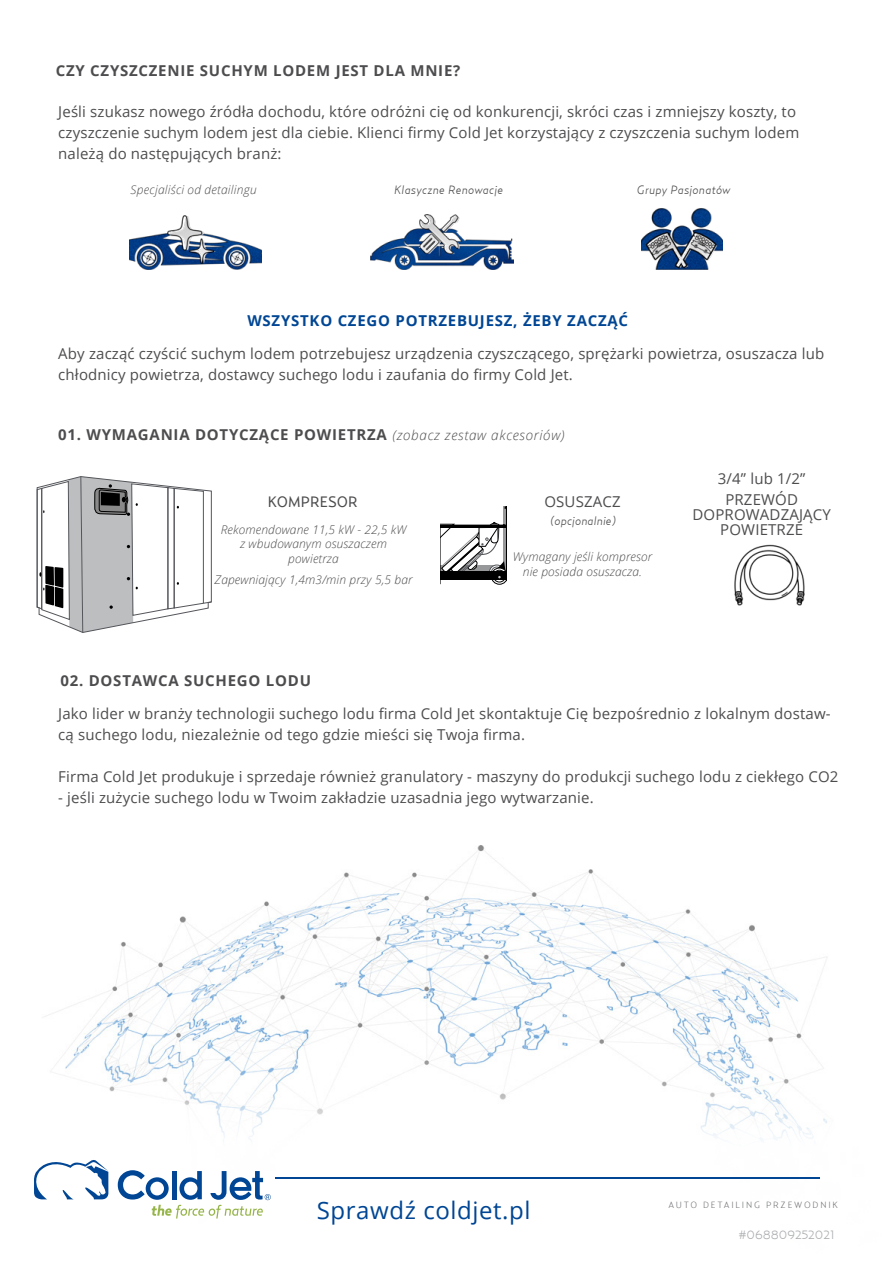
<style>
.page{position:relative;width:893px;height:1263px;background:#fff}
.page>*{position:absolute;margin:0;border:0;box-sizing:border-box;transform-origin:0 0}
.t1{font:24px "Open Sans";letter-spacing:.025em;color:#004694}
.t2{font:15px/21px "Open Sans";letter-spacing:.01em;color:#4d4d4f}
.t3{font:700 15px "Open Sans";letter-spacing:.05em;color:#4d4d4f}
.t4{font:700 15px "Open Sans";letter-spacing:.05em;color:#004694}
.t5{font:15px "Relay";letter-spacing:.005em;color:#4d4d4f}
.t6{font:italic 300 12px/14.4px "Open Sans";letter-spacing:.01em;color:#4d4d4f;text-align:center}
.t7{font:italic 300 12px "Relay";letter-spacing:.015em;color:#4d4d4f}
.t8{font:300 12px "Relay Wide";color:#a7a9ac}
.t9{font:300 9px "Relay";letter-spacing:.2em;color:#6e6f72}
.s1{font-weight:300;font-style:italic;font-size:13.5px}
</style>
<div class="page">
<svg style="left:34px;top:1172px;width:2px;height:26px"></svg>
<hr style="left:503px;top:506px;width:3px;height:74px;background:#97989a">
<svg style="left:441px;top:522px;width:65px;height:62px"></svg>
<img style="left:734px;top:544px;width:71px;height:62px">
<img style="left:129px;top:215px;width:133px;height:54px">
<img style="left:370px;top:215px;width:143px;height:55px">
<img style="left:641px;top:208px;width:81px;height:62px">
<svg style="left:37px;top:476px;width:175px;height:157px"></svg>
<img style="left:36px;top:846px;width:791px;height:373px">
<p class="t3" style="left:56px;top:60px;width:406px">CZY CZYSZCZENIE SUCHYM LODEM JEST DLA MNIE?</p>
<p class="t2" style="left:58px;top:100px;width:743px">Jeśli szukasz nowego źródła dochodu, które odróżni cię od konkurencji, skróci czas i zmniejszy koszty, to czyszczenie suchym lodem jest dla ciebie. Klienci firmy Cold Jet korzystający z czyszczenia suchym lodem należą do następujących branż:</p>
<p class="t6" style="left:131px;top:182px;width:128px">Specjaliści od detailingu</p>
<p class="t7" style="left:394px;top:183px;width:110px">Klasyczne Renowacje</p>
<p class="t7" style="left:637px;top:183px;width:95px">Grupy Pasjonatów</p>
<p class="t4" style="left:247px;top:310px;width:382px">WSZYSTKO CZEGO POTRZEBUJESZ, ŻEBY ZACZĄĆ</p>
<p class="t2" style="left:58px;top:343px;width:767px">Aby zacząć czyścić suchym lodem potrzebujesz urządzenia czyszczącego, sprężarki powietrza, osuszacza lub chłodnicy powietrza, dostawcy suchego lodu i zaufania do firmy Cold Jet.</p>
<p class="t3" style="left:58px;top:424px;width:508px">01. WYMAGANIA DOTYCZĄCE POWIETRZA <span class="s1">(zobacz zestaw akcesoriów)</span></p>
<p class="t5" style="left:268px;top:493px;width:91px">KOMPRESOR</p>
<p class="t6" style="left:221px;top:522px;width:187px">Rekomendowane 11,5 kW - 22,5 kW z wbudowanym osuszaczem powietrza</p>
<p class="t6" style="left:215px;top:571px;width:199px">Zapewniający 1,4m3/min przy 5,5 bar</p>
<p class="t3" style="left:60px;top:670px;width:252px">02. DOSTAWCA SUCHEGO LODU</p>
<p class="t2" style="left:544px;top:490px;width:78px">OSUSZACZ</p>
<p class="t7" style="left:550px;top:514px;width:67px">(opcjonalnie)</p>
<p class="t6" style="left:513px;top:549px;width:141px">Wymagany jeśli kompresor nie posiada osuszacza.</p>
<p class="t2" style="left:718px;top:467px;width:89px;text-align:center">3/4” lub 1/2”<br>PRZEWÓD</p>
<p class="t2" style="left:692px;top:506px;width:140px;line-height:15px;text-align:center">DOPROWADZAJĄCY<br>POWIETRZE</p>
<p class="t2" style="left:58px;top:703px;width:774px">Jako lider w branży technologii suchego lodu firma Cold Jet skontaktuje Cię bezpośrednio z lokalnym dostaw&shy;cą suchego lodu, niezależnie od tego gdzie mieści się Twoja firma.</p>
<p class="t2" style="left:58px;top:766px;width:782px">Firma Cold Jet produkuje i sprzedaje również granulatory - maszyny do produkcji suchego lodu z ciekłego CO2</p>
<p class="t2" style="left:58px;top:787px;width:537px">- jeśli zużycie suchego lodu w Twoim zakładzie uzasadnia jego wytwarzanie.</p>
<h1 class="t1" style="left:317px;top:1193px;width:215px">Sprawdź coldjet.pl</h1>
<p class="t9" style="left:668px;top:1199px;width:171px">AUTO DETAILING PRZEWODNIK</p>
<p class="t8" style="left:739px;top:1228px;width:97px">#068809252021</p>
</div>
